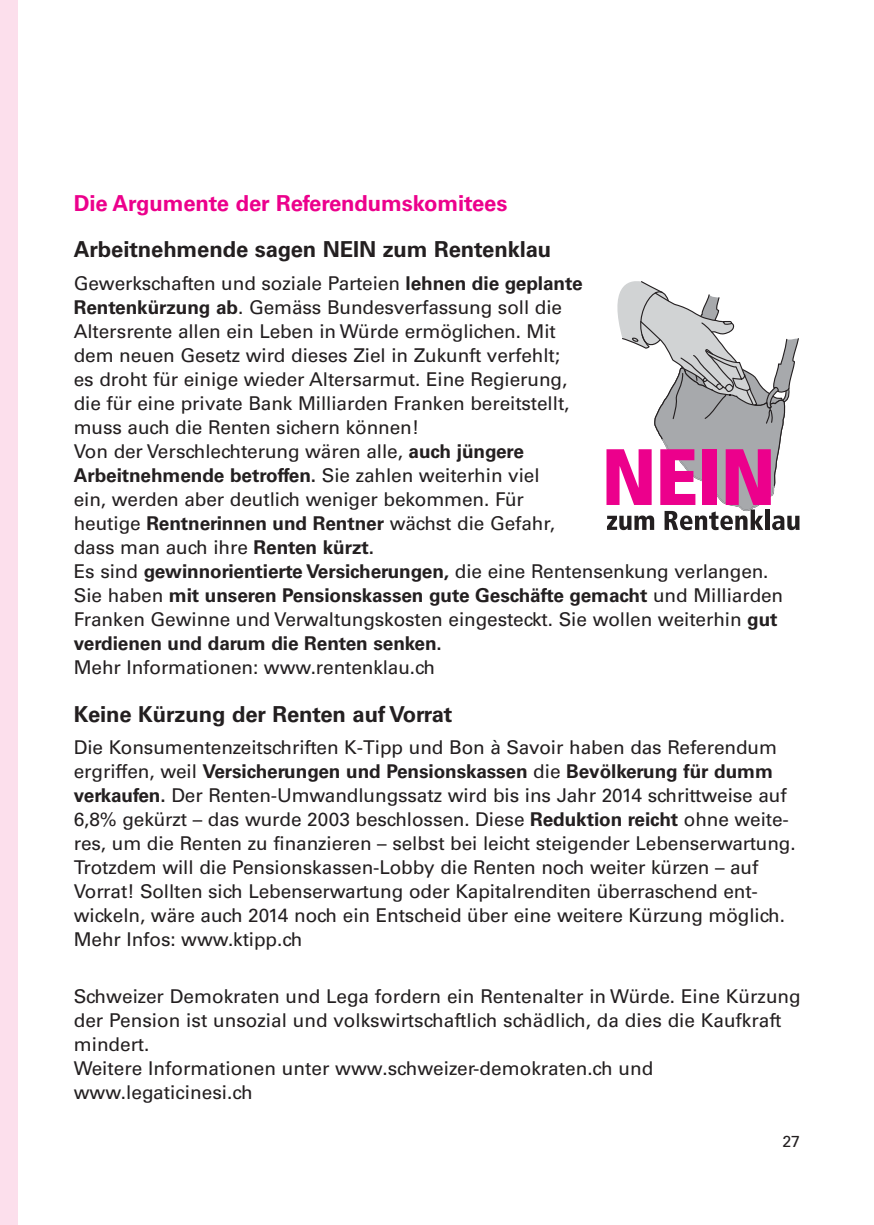
<style>
.page{position:relative;width:874px;height:1225px;background:#fff}
.page>*{position:absolute;margin:0;border:0;box-sizing:border-box;transform-origin:0 0}
.t1{font:700 22px "Univers";letter-spacing:-.005em;color:#231f20}
.t2{font:700 22px "Univers";letter-spacing:-.005em;color:#ec008c}
.t3{font:19px/24px "Univers";letter-spacing:-.005em;color:#231f20}
.t4{font:16px "Univers";color:#231f20}
.s1{font-weight:700}
</style>
<div class="page">
<div style="left:0;top:0;width:17px;height:1224px;background:#fcdfec"></div>
<svg style="left:606px;top:281px;width:193px;height:249px"></svg>
<p class="t2" style="left:74px;top:195px;width:435px">Die Argumente der Referendumskomitees</p>
<p class="t1" style="left:74px;top:241px;width:479px">Arbeitnehmende sagen NEIN zum Rentenklau</p>
<p class="t3" style="left:74px;top:272px;width:710px">Gewerkschaften und soziale Parteien <span class="s1">lehnen die geplante<br>Rentenkürzung ab</span>. Gemäss Bundesverfassung soll die<br>Altersrente allen ein Leben in Würde ermöglichen. Mit<br>dem neuen Gesetz wird dieses Ziel in Zukunft verfehlt;<br>es droht für einige wieder Altersarmut. Eine Regierung,<br>die für eine private Bank Milliarden Franken bereitstellt,<br>muss auch die Renten sichern können!<br>Von der Verschlechterung wären alle, <span class="s1">auch jüngere<br>Arbeitnehmende betroffen.</span> Sie zahlen weiterhin viel<br>ein, werden aber deutlich weniger bekommen. Für<br>heutige <span class="s1">Rentnerinnen und Rentner</span> wächst die Gefahr,<br>dass man auch ihre <span class="s1">Renten kürzt.<br></span>Es sind <span class="s1">gewinnorientierte Versicherungen,</span> die eine Rentensenkung verlangen.<br>Sie haben <span class="s1">mit unseren Pensionskassen gute Geschäfte gemacht</span> und Milliarden Franken Gewinne und Verwaltungskosten eingesteckt. Sie wollen weiterhin <span class="s1">gut verdienen und darum die Renten senken.</span></p>
<p class="t3" style="left:74px;top:656px;width:363px">Mehr Informationen: www.rentenklau.ch</p>
<p class="t1" style="left:74px;top:706px;width:380px">Keine Kürzung der Renten auf Vorrat</p>
<p class="t3" style="left:74px;top:737px;width:723px">Die Konsumentenzeitschriften K-Tipp und Bon à Savoir haben das Referendum ergriffen, weil <span class="s1">Versicherungen und Pensionskassen</span> die <span class="s1">Bevölkerung für dumm verkaufen.</span> Der Renten-Umwandlungssatz wird bis ins Jahr 2014 schrittweise auf 6,8% gekürzt – das wurde 2003 beschlossen. Diese <span class="s1">Reduktion reicht</span> ohne weite&shy;res, um die Renten zu finanzieren – selbst bei leicht steigender Lebenserwartung.<br>Trotzdem will die Pensionskassen-Lobby die Renten noch weiter kürzen – auf Vorrat! Sollten sich Lebenserwartung oder Kapitalrenditen überraschend ent - wickeln, wäre auch 2014 noch ein Entscheid über eine weitere Kürzung möglich.<br>Mehr Infos: www.ktipp.ch</p>
<p class="t3" style="left:74px;top:986px;width:728px">Schweizer Demokraten und Lega fordern ein Rentenalter in Würde. Eine Kürzung der Pension ist unsozial und volkswirtschaftlich schädlich, da dies die Kaufkraft mindert.<br>Weitere Informationen unter www.schweizer-demokraten.ch und www.legaticinesi.ch</p>
<p class="t4" style="left:782px;top:1136px;width:19px">27</p>
</div>
